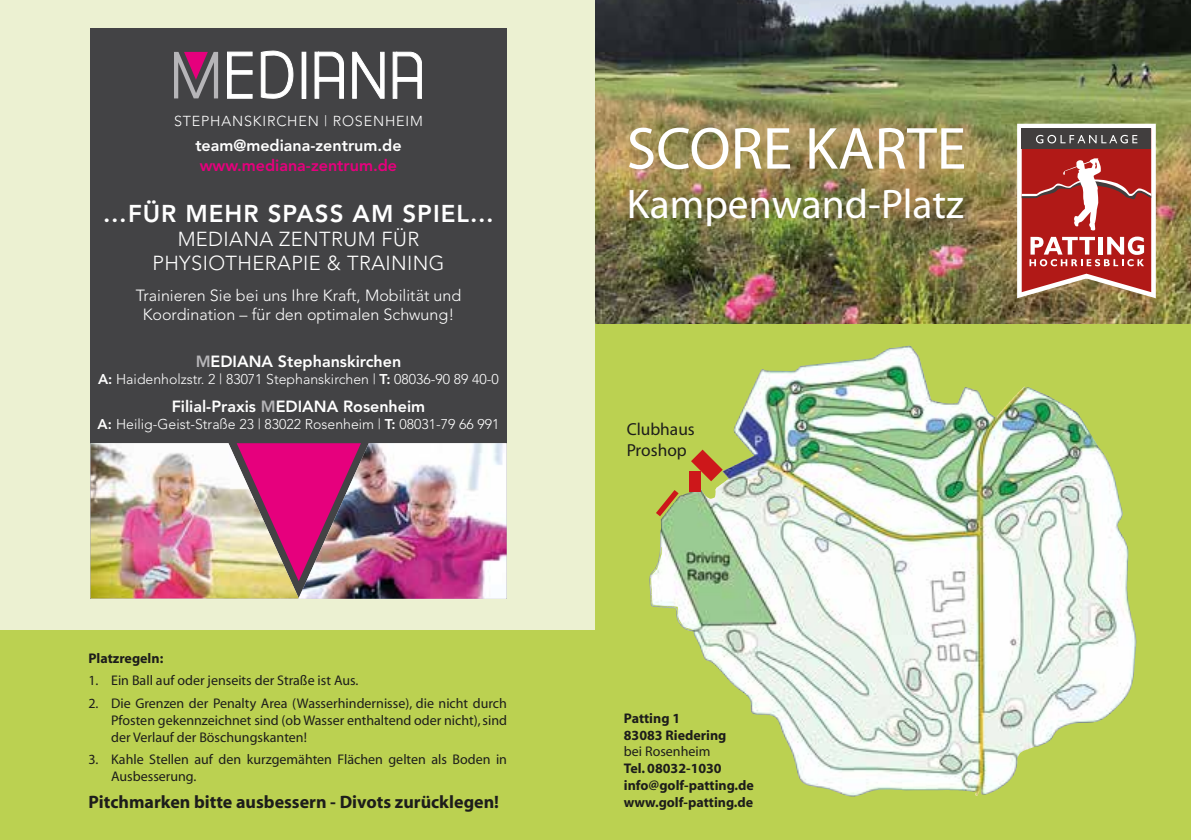
<style>
.page{position:relative;width:1191px;height:840px;background:#fff}
.page>*{position:absolute;margin:0;border:0;box-sizing:border-box;transform-origin:0 0}
.t1{font:59.8px "Myriad";color:#fff}
.t2{font:41.4px "Myriad";color:#fff}
.t3{font:800 24.2px "Avenir";letter-spacing:.04em;color:#fff}
.t4{font:300 20.2px/24.2px "Avenir";letter-spacing:.02em;color:#fff;text-align:center}
.t5{font:700 18px "Myriad";color:#1d1d1b}
.t6{font:17.4px/20.8px "Myriad";color:#1d1d1b}
.t7{font:300 16px/19.4px "Avenir";color:#fff;text-align:center}
.t8{font:800 16px "Avenir";color:#fff}
.t9{font:800 16px "Avenir";color:#e6007d}
.t10{font:300 14.4px "Avenir";letter-spacing:.055em;color:#fff}
.t11{font:14px/16.8px "Myriad";color:#1d1d1b;text-align:justify}
.t12{font:300 14px "Avenir";color:#fff}
.t13{font:700 14px/16.8px "Myriad";color:#1d1d1b}
.s1{color:#b6b5b8}
.s2{font-weight:800}
</style>
<div class="page">
<div style="left:0;top:0;width:595px;height:839px;background:#ecf1d2"></div>
<div style="left:0;top:629px;width:607px;height:210px;background:#bbd151"></div>
<svg style="left:595px;top:323px;width:596px;height:516px;fill:#bbd151"></svg>
<img style="left:595px;top:0;width:596px;height:323px">
<svg style="left:1017px;top:124px;width:138px;height:174px;background:#b1514d"></svg>
<img style="left:733px;top:347px;width:162px;height:114px">
<svg style="left:691px;top:449px;width:31px;height:32px"></svg>
<div style="left:689px;top:471px;width:12px;height:20px;background:#cd171a"></div>
<svg style="left:656px;top:489px;width:22px;height:27px"></svg>
<div style="left:90px;top:28px;width:416px;height:570px;background:#434345"></div>
<svg style="left:227px;top:52px;width:25px;height:47px"></svg>
<svg style="left:261px;top:51px;width:32px;height:47px"></svg>
<div style="left:302px;top:52px;width:4px;height:46px;border:1px solid #fff"></div>
<svg style="left:314px;top:52px;width:30px;height:46px"></svg>
<svg style="left:352px;top:52px;width:32px;height:47px"></svg>
<svg style="left:393px;top:52px;width:29px;height:46px"></svg>
<svg style="left:174px;top:52px;width:44px;height:46px"></svg>
<img style="left:90px;top:443px;width:416px;height:155px">
<p class="t10" style="left:174px;top:113px;width:250px">STEPHANSKIRCHEN | ROSENHEIM</p>
<p class="t8" style="left:195px;top:136px;width:208px">team@mediana-zentrum.de</p>
<p class="t9" style="left:200px;top:155px;width:199px">www.mediana-zentrum.de</p>
<h3 class="t3" style="left:103px;top:199px;width:392px">…FÜR MEHR SPASS AM SPIEL…</h3>
<h3 class="t4" style="left:152px;top:227px;width:294px">MEDIANA ZENTRUM FÜR<br>PHYSIOTHERAPIE &amp; TRAINING</h3>
<p class="t7" style="left:136px;top:285px;width:327px">Trainieren Sie bei uns Ihre Kraft, Mobilität und<br>Koordination – für den optimalen Schwung!</p>
<p class="t8" style="left:196px;top:352px;width:207px"><span class="s1">M</span>EDIANA Stephanskirchen</p>
<p class="t12" style="left:98px;top:371px;width:402px"><span class="s2">A:</span> Haidenholzstr. 2 | 83071 Stephanskirchen | <span class="s2">T:</span> 08036-90 89 40-0</p>
<p class="t8" style="left:172px;top:397px;width:255px">Filial-Praxis <span class="s1">M</span>EDIANA Rosenheim</p>
<p class="t12" style="left:98px;top:416px;width:403px"><span class="s2">A:</span> Heilig-Geist-Straße 23 | 83022 Rosenheim | <span class="s2">T:</span> 08031-79 66 991</p>
<p class="t13" style="left:88px;top:650px;width:76px">Platzregeln:</p>
<p class="t11" style="left:88px;top:672px;width:271px">1. Ein Ball auf oder jenseits der Straße ist Aus.</p>
<p class="t11" style="left:111px;top:695px;width:397px;text-indent:-23px">2. Die Grenzen der Penalty Area (Wasserhindernisse), die nicht durch Pfosten gekennzeichnet sind (ob Wasser enthaltend oder nicht), sind der Verlauf der Böschungskanten!</p>
<p class="t11" style="left:111px;top:751px;width:397px;text-indent:-23px">3. Kahle Stellen auf den kurzgemähten Flächen gelten als Boden in<br>Ausbesserung.</p>
<p class="t5" style="left:88px;top:792px;width:412px">Pitchmarken bitte ausbessern - Divots zurücklegen!</p>
<h1 class="t1" style="left:626px;top:119px;width:341px">SCORE KARTE</h1>
<h2 class="t2" style="left:626px;top:184px;width:338px">Kampenwand-Platz</h2>
<p class="t6" style="left:626px;top:419px;width:70px">Clubhaus<br>Proshop</p>
<p class="t13" style="left:624px;top:709px;width:104px">Patting 1<br>83083 Riedering</p>
<p class="t11" style="left:624px;top:743px;width:88px">bei Rosenheim</p>
<p class="t13" style="left:624px;top:760px;width:132px">Tel. 08032-1030 info@golf-patting.de www.golf-patting.de</p>
</div>
